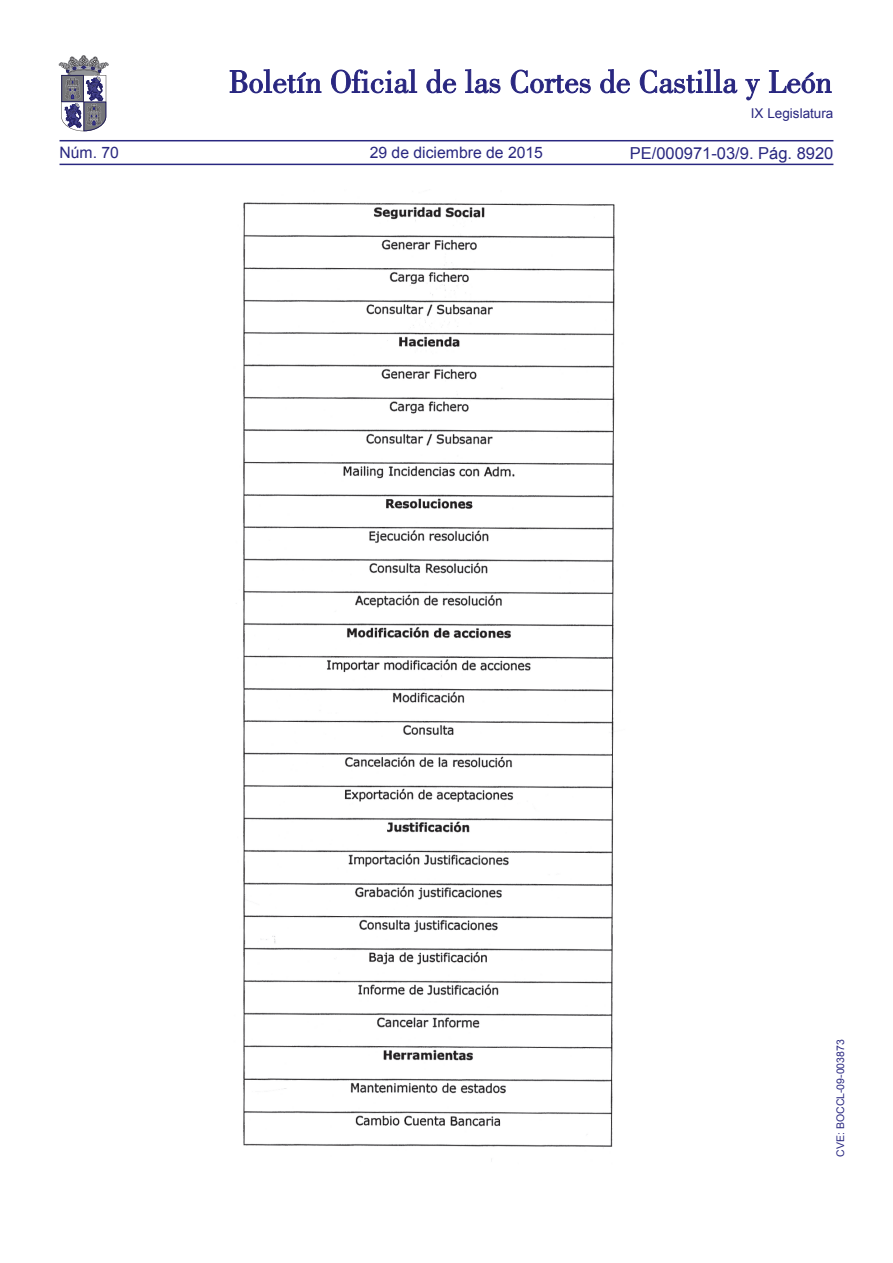
<style>
.page{position:relative;width:893px;height:1263px;background:#fff}
.page>*{position:absolute;margin:0;border:0;box-sizing:border-box;transform-origin:0 0}
.t1{font:16.5px "Arial";color:#292780}
.t2{font:15.75px "Arial";color:#292780}
.t3{font:13.5px "Arial";color:#292780}
.t4{font:10.5px "Arial";color:#292780}
</style>
<div class="page">
<hr style="left:60px;top:164px;width:773px;height:1px;background:#292780">
<hr style="left:60px;top:140px;width:773px;height:1px;background:#292780">
<svg style="left:230px;top:69px;width:91px;height:24px"></svg>
<svg style="left:331px;top:69px;width:86px;height:24px"></svg>
<svg style="left:426px;top:69px;width:30px;height:24px"></svg>
<svg style="left:465px;top:69px;width:35px;height:24px"></svg>
<svg style="left:511px;top:70px;width:80px;height:23px"></svg>
<svg style="left:600px;top:69px;width:30px;height:24px"></svg>
<svg style="left:640px;top:69px;width:97px;height:24px"></svg>
<svg style="left:745px;top:79px;width:15px;height:21px"></svg>
<svg style="left:769px;top:70px;width:62px;height:23px"></svg>
<svg style="left:59px;top:55px;width:49px;height:76px"></svg>
<img style="left:236px;top:202px;width:379px;height:959px">
<p class="t2" style="left:60px;top:142px;width:61px">Núm. 70</p>
<p class="t2" style="left:370px;top:142px;width:175px">29 de diciembre de 2015</p>
<p class="t3" style="left:751px;top:105px;width:84px">IX Legislatura</p>
<p class="t1" style="left:630px;top:142px;width:205px">PE/000971‑03/9. Pág. 8920</p>
<p class="t4" style="left:834px;top:1157px;width:119px;rotate:-90deg">CVE: BOCCL-09-003873</p>
</div>
